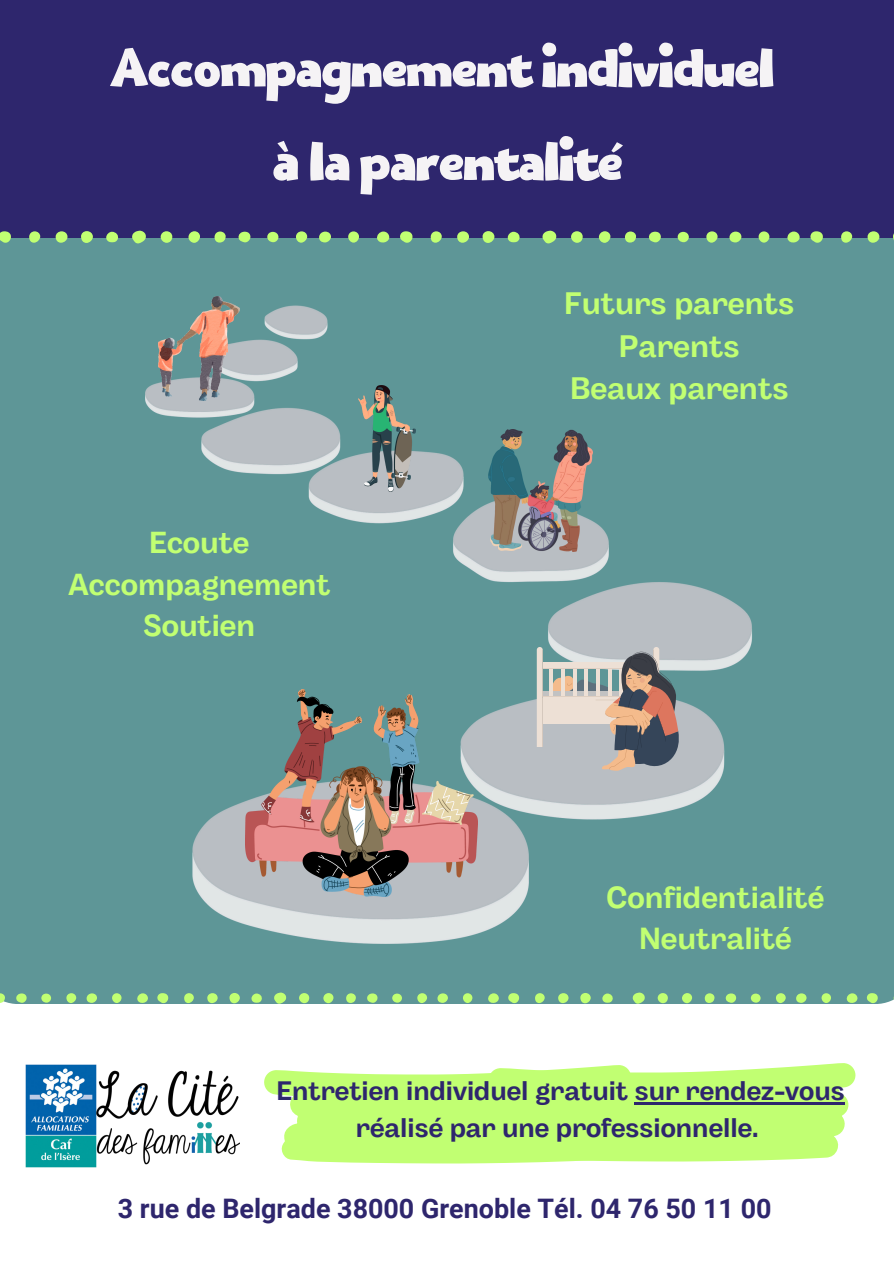
<style>
.page{position:relative;width:894px;height:1264px;background:#fff}
.page>*{position:absolute;margin:0;border:0;box-sizing:border-box;transform-origin:0 0}
.t1{font:700 67.8px/93.3px "Bangbang";color:#f5f3f5;text-align:center}
.t2{font:700 31.05px/42.8px "Body Grotesque";color:#c1ff72;text-align:center}
.t3{font:700 30.45px/41.7px "Body Grotesque";color:#c1ff72;text-align:center}
.t4{font:700 26.85px "Roboto";color:#2e266d}
.t5{font:700 26.7px/37.2px "Body Grotesque";color:#2e266d;text-align:center}
</style>
<div class="page">
<div style="left:0;top:237px;width:893px;height:767px;background:#5e9697"></div>
<img style="left:140px;top:306px;width:612px;height:640px">
<div style="left:0;top:0;width:893px;height:237px;background:#2e266d"></div>
<svg style="left:536px;top:647px;width:143px;height:123px"></svg>
<img style="left:245px;top:689px;width:232px;height:207px">
<img style="left:159px;top:297px;width:81px;height:103px">
<img style="left:358px;top:385px;width:57px;height:106px">
<img style="left:488px;top:429px;width:104px;height:122px">
<svg style="left:541px;top:231px;width:15px;height:12px"></svg>
<svg style="left:810px;top:231px;width:13px;height:12px"></svg>
<div style="left:867px;top:231px;width:12px;height:12px;background:#c1ff72;border-radius:50%"></div>
<div style="left:571px;top:231px;width:11px;height:12px;background:#c1ff72;border-radius:50%"></div>
<svg style="left:786px;top:231px;width:13px;height:12px"></svg>
<div style="left:598px;top:231px;width:12px;height:12px;background:#c1ff72;border-radius:50%"></div>
<div style="left:729px;top:231px;width:12px;height:11px;background:#c1ff72;border-radius:50%"></div>
<svg style="left:647px;top:232px;width:14px;height:11px"></svg>
<svg style="left:840px;top:231px;width:12px;height:12px"></svg>
<div style="left:706px;top:231px;width:11px;height:12px;background:#c1ff72;border-radius:50%"></div>
<div style="left:624px;top:231px;width:12px;height:11px;background:#c1ff72;border-radius:5px"></div>
<svg style="left:758px;top:231px;width:11px;height:12px"></svg>
<div style="left:677px;top:232px;width:11px;height:10px;background:#c1ff72;border-radius:50%"></div>
<svg style="left:131px;top:231px;width:15px;height:12px"></svg>
<svg style="left:399px;top:231px;width:14px;height:12px"></svg>
<div style="left:482px;top:231px;width:12px;height:12px;background:#c1ff72;border-radius:50%"></div>
<div style="left:457px;top:231px;width:12px;height:12px;background:#c1ff72;border-radius:50%"></div>
<div style="left:160px;top:231px;width:12px;height:12px;background:#c1ff72;border-radius:50%"></div>
<svg style="left:376px;top:231px;width:13px;height:12px"></svg>
<div style="left:188px;top:231px;width:12px;height:12px;background:#c1ff72;border-radius:50%"></div>
<div style="left:319px;top:231px;width:12px;height:11px;background:#c1ff72;border-radius:50%"></div>
<svg style="left:237px;top:232px;width:14px;height:11px"></svg>
<div style="left:430px;top:231px;width:11px;height:12px;background:#c1ff72;border-radius:5px"></div>
<svg style="left:507px;top:232px;width:13px;height:10px"></svg>
<div style="left:296px;top:231px;width:11px;height:12px;background:#c1ff72;border-radius:50%"></div>
<div style="left:214px;top:231px;width:12px;height:11px;background:#c1ff72;border-radius:5px"></div>
<svg style="left:348px;top:231px;width:11px;height:12px"></svg>
<div style="left:267px;top:232px;width:11px;height:10px;background:#c1ff72;border-radius:50%"></div>
<svg style="left:0;top:231px;width:11px;height:12px"></svg>
<div style="left:81px;top:231px;width:12px;height:12px;background:#c1ff72;border-radius:50%"></div>
<div style="left:56px;top:231px;width:11px;height:12px;background:#c1ff72;border-radius:50%"></div>
<div style="left:29px;top:231px;width:11px;height:12px;background:#c1ff72;border-radius:5px"></div>
<svg style="left:106px;top:232px;width:13px;height:10px"></svg>
<img style="left:25px;top:1064px;width:71px;height:103px">
<img style="left:96px;top:1064px;width:143px;height:100px">
<svg style="left:632px;top:992px;width:13px;height:11px"></svg>
<svg style="left:866px;top:993px;width:11px;height:10px"></svg>
<div style="left:657px;top:993px;width:10px;height:10px;background:#c1ff72;border-radius:50%"></div>
<svg style="left:845px;top:993px;width:12px;height:10px"></svg>
<div style="left:681px;top:993px;width:11px;height:10px;background:#c1ff72;border-radius:50%"></div>
<svg style="left:795px;top:993px;width:11px;height:9px"></svg>
<svg style="left:724px;top:993px;width:12px;height:10px"></svg>
<div style="left:775px;top:993px;width:10px;height:10px;background:#c1ff72;border-radius:50%"></div>
<div style="left:704px;top:993px;width:10px;height:10px;background:#c1ff72;border-radius:5px"></div>
<svg style="left:821px;top:993px;width:9px;height:10px"></svg>
<div style="left:750px;top:993px;width:10px;height:9px;background:#c1ff72;border-radius:50%"></div>
<svg style="left:273px;top:992px;width:13px;height:11px"></svg>
<svg style="left:508px;top:993px;width:11px;height:10px"></svg>
<div style="left:580px;top:992px;width:10px;height:11px;background:#c1ff72;border-radius:50%"></div>
<div style="left:558px;top:993px;width:10px;height:10px;background:#c1ff72;border-radius:50%"></div>
<div style="left:299px;top:993px;width:10px;height:10px;background:#c1ff72;border-radius:50%"></div>
<svg style="left:487px;top:993px;width:12px;height:10px"></svg>
<div style="left:323px;top:993px;width:10px;height:10px;background:#c1ff72;border-radius:50%"></div>
<div style="left:437px;top:993px;width:11px;height:9px;background:#c1ff72;border-radius:50%"></div>
<svg style="left:366px;top:993px;width:12px;height:10px"></svg>
<div style="left:535px;top:993px;width:9px;height:10px;background:#c1ff72;border-radius:50%"></div>
<svg style="left:602px;top:993px;width:11px;height:9px"></svg>
<div style="left:417px;top:993px;width:10px;height:10px;background:#c1ff72;border-radius:50%"></div>
<div style="left:346px;top:993px;width:10px;height:10px;background:#c1ff72;border-radius:5px"></div>
<svg style="left:463px;top:993px;width:9px;height:10px"></svg>
<div style="left:392px;top:993px;width:10px;height:9px;background:#c1ff72;border-radius:50%"></div>
<svg style="left:157px;top:993px;width:12px;height:10px"></svg>
<div style="left:229px;top:992px;width:11px;height:11px;background:#c1ff72;border-radius:50%"></div>
<div style="left:207px;top:993px;width:10px;height:10px;background:#c1ff72;border-radius:50%"></div>
<svg style="left:137px;top:993px;width:11px;height:10px"></svg>
<div style="left:86px;top:993px;width:11px;height:9px;background:#c1ff72;border-radius:50%"></div>
<svg style="left:15px;top:993px;width:12px;height:10px"></svg>
<div style="left:184px;top:993px;width:10px;height:10px;background:#c1ff72;border-radius:50%"></div>
<svg style="left:251px;top:993px;width:11px;height:9px"></svg>
<div style="left:66px;top:993px;width:10px;height:10px;background:#c1ff72;border-radius:50%"></div>
<svg style="left:0;top:993px;width:5px;height:10px"></svg>
<svg style="left:112px;top:993px;width:9px;height:10px"></svg>
<div style="left:41px;top:993px;width:10px;height:9px;background:#c1ff72;border-radius:50%"></div>
<svg style="left:264px;top:1063px;width:591px;height:100px"></svg>
<hr style="left:634px;top:1102px;width:210px;height:2px;background:#2e266d">
<h2 class="t1" style="left:110px;top:23px;width:664px">Accompagnementindividuel àla parentalité</h2>
<p class="t3" style="left:68px;top:524px;width:264px">Ecoute<br>Accompagnement<br>Soutien</p>
<p class="t2" style="left:564px;top:284px;width:231px">Futurs parents<br>Parents<br>Beaux parents</p>
<h1 class="t3" style="left:606px;top:878px;width:219px">Confidentialité<br>Neutralité</h1>
<p class="t5" style="left:276px;top:1074px;width:569px">Entretien individuel gratuit sur rendez-vous réalisé par une professionnelle.</p>
<p class="t4" style="left:118px;top:1192px;width:655px">3 rue de Belgrade 38000 Grenoble Tél. 04 76 50 11 00</p>
</div>
